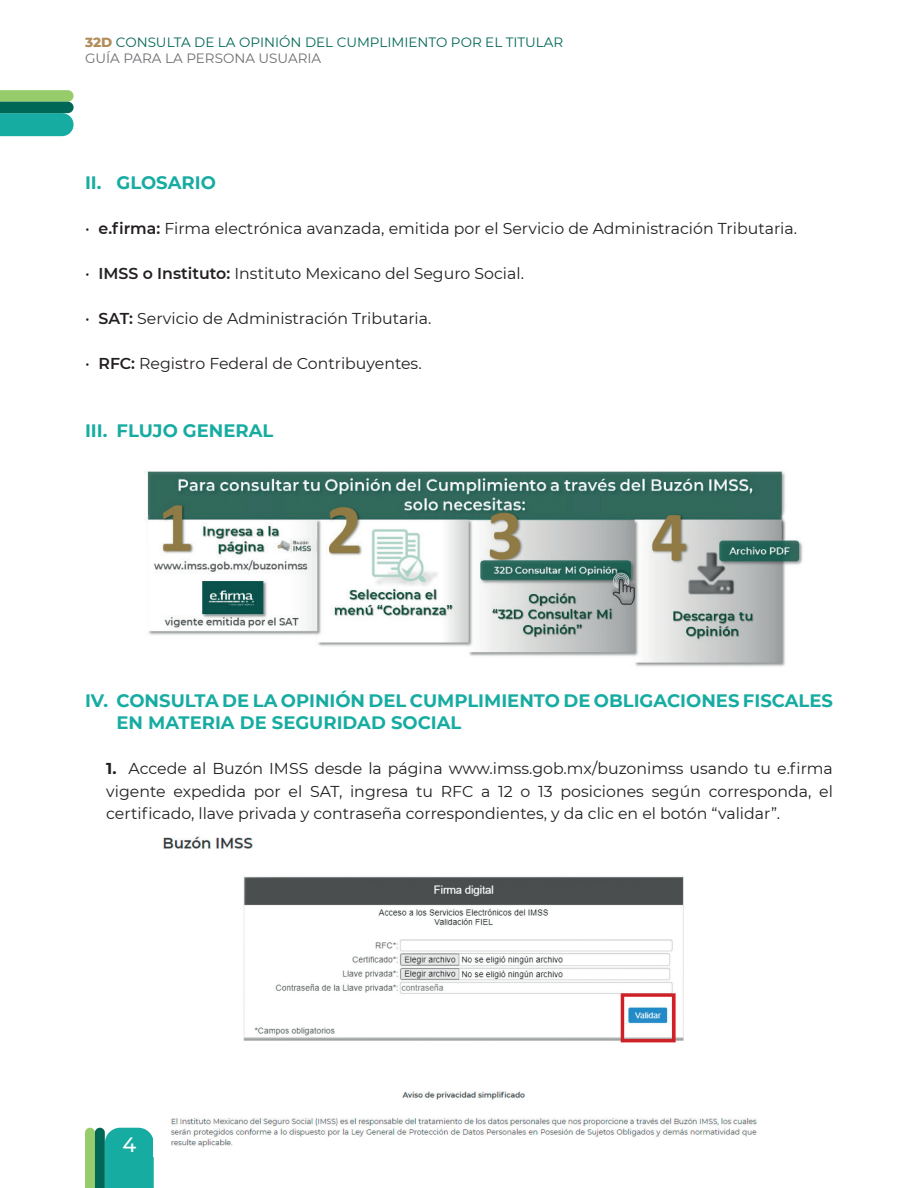
<style>
.page{position:relative;width:918px;height:1188px;background:#fff}
.page>*{position:absolute;margin:0;border:0;box-sizing:border-box;transform-origin:0 0}
.t1{font:500 20.7px "Montserrat";color:#fff}
.t2{font:700 18px/22.5px "Montserrat";color:#17aca2}
.t3{font:15.75px/22.5px "Montserrat";color:#231f20;text-align:justify}
.t4{font:13.5px/16.2px "Montserrat";color:#006756}
.s1{font-weight:800;color:#b28d5c}
.s2{color:#6c6d70}
.s3{font-weight:600}
.s4{font-weight:700}
</style>
<div class="page">
<svg style="left:85px;top:1128px;width:69px;height:60px;background:#2ea992"></svg>
<svg style="left:0;top:90px;width:74px;height:46px;background:#39a685"></svg>
<img style="left:147px;top:471px;width:656px;height:196px">
<img style="left:163px;top:836px;width:594px;height:311px">
<p class="t4" style="left:85px;top:34px;width:480px"><span class="s1">32D</span> CONSULTA DE LA OPINIÓN DEL CUMPLIMIENTO POR EL TITULAR<br><span class="s2">GUÍA PARA LA PERSONA USUARIA</span></p>
<p class="t2" style="left:85px;top:170px;width:132px">II. GLOSARIO</p>
<p class="t3" style="left:85px;top:217px;width:714px">• <span class="s3">e.firma:</span> Firma electrónica avanzada, emitida por el Servicio de Administración Tributaria.</p>
<p class="t3" style="left:85px;top:262px;width:440px">• <span class="s3">IMSS o Instituto:</span> Instituto Mexicano del Seguro Social.</p>
<p class="t3" style="left:85px;top:307px;width:348px">• <span class="s3">SAT:</span> Servicio de Administración Tributaria.</p>
<p class="t3" style="left:85px;top:352px;width:338px">• <span class="s3">RFC:</span> Registro Federal de Contribuyentes.</p>
<p class="t2" style="left:85px;top:418px;width:190px">III. FLUJO GENERAL</p>
<p class="t2" style="left:117px;top:688px;width:718px;text-indent:-32px">IV. CONSULTA DE LA OPINIÓN DEL CUMPLIMIENTO DE OBLIGACIONES FISCALES<br>EN MATERIA DE SEGURIDAD SOCIAL</p>
<p class="t3" style="left:106px;top:757px;width:728px"><span class="s4">1.</span> Accede al Buzón IMSS desde la página www.imss.gob.mx/buzonimss usando tu e.firma vigente expedida por el SAT, ingresa tu RFC a 12 o 13 posiciones según corresponda, el certificado, llave privada y contraseña correspondientes, y da clic en el botón “validar”.</p>
<h1 class="t1" style="left:122px;top:1130px;width:15px">4</h1>
</div>
